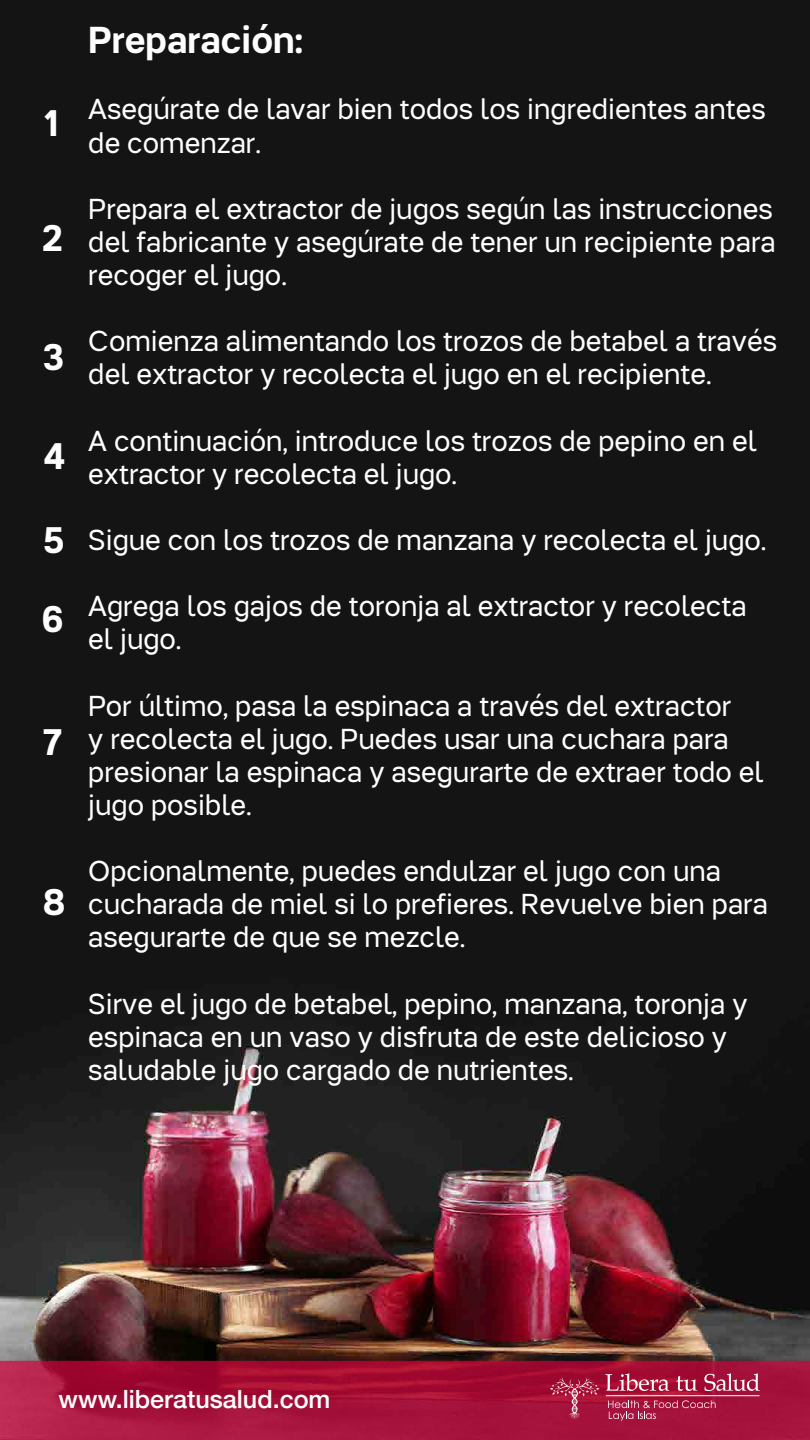
<style>
.page{position:relative;width:810px;height:1440px;background:#fff}
.page>*{position:absolute;margin:0;border:0;box-sizing:border-box;transform-origin:0 0}
.t1{font:700 37.42px/78.8px "Tupper PRO";color:#fff}
.t2{font:28.8px/33.2px "Tupper PRO";color:#fff}
.t3{font:500 25.12px "Helvetica Neue";color:#fff}
</style>
<div class="page">
<img style="left:0;top:0;width:810px;height:1361px">
<svg style="left:0;top:1361px;width:810px;height:79px;background:#a6113a"></svg>
<svg style="left:608px;top:1400px;width:108px;height:21px;background:#af2e52"></svg>
<svg style="left:605px;top:1373px;width:64px;height:18px"></svg>
<svg style="left:676px;top:1376px;width:21px;height:15px"></svg>
<svg style="left:704px;top:1373px;width:56px;height:18px"></svg>
<svg style="left:550px;top:1377px;width:49px;height:42px;background:#ae284c"></svg>
<hr style="left:606px;top:1395px;width:153px;height:1px;background:#fff">
<p class="t1" style="left:43px;top:84px;width:20px">1</p>
<p class="t1" style="left:43px;top:198px;width:22px">2</p>
<p class="t1" style="left:43px;top:318px;width:23px">3</p>
<p class="t1" style="left:43px;top:416px;width:24px">4</p>
<p class="t1" style="left:42px;top:500px;width:24px">5<br>6</p>
<p class="t1" style="left:43px;top:703px;width:21px">7</p>
<p class="t1" style="left:43px;top:862px;width:24px">8</p>
<p class="t1" style="left:88px;top:1px;width:216px">Preparación:</p>
<p class="t2" style="left:88px;top:93px;width:679px">Asegúrate de lavar bien todos los ingredientes antes de comenzar.</p>
<p class="t2" style="left:88px;top:192px;width:689px;text-align:justify">Prepara el extractor de jugos según las instrucciones del fabricante y asegúrate de tener un recipiente para recoger el jugo.</p>
<p class="t2" style="left:88px;top:325px;width:690px">Comienza alimentando los trozos de betabel a través del extractor y recolecta el jugo en el recipiente.</p>
<p class="t2" style="left:88px;top:424px;width:670px">A continuación, introduce los trozos de pepino en el extractor y recolecta el jugo.</p>
<p class="t2" style="left:88px;top:524px;width:680px">Sigue con los trozos de manzana y recolecta el jugo.</p>
<p class="t2" style="left:88px;top:590px;width:660px">Agrega los gajos de toronja al extractor y recolecta el jugo.</p>
<p class="t2" style="left:88px;top:689px;width:677px">Por último, pasa la espinaca a través del extractor<br>y recolecta el jugo. Puedes usar una cuchara para presionar la espinaca y asegurarte de extraer todo el jugo posible.</p>
<p class="t2" style="left:88px;top:855px;width:681px">Opcionalmente, puedes endulzar el jugo con una cucharada de miel si lo prefieres. Revuelve bien para asegurarte de que se mezcle.</p>
<p class="t2" style="left:88px;top:987px;width:661px">Sirve el jugo de betabel, pepino, manzana, toronja y espinaca en un vaso y disfruta de este delicioso y saludable jugo cargado de nutrientes.</p>
<p class="t3" style="left:59px;top:1378px;width:273px">www.liberatusalud.com</p>
</div>
